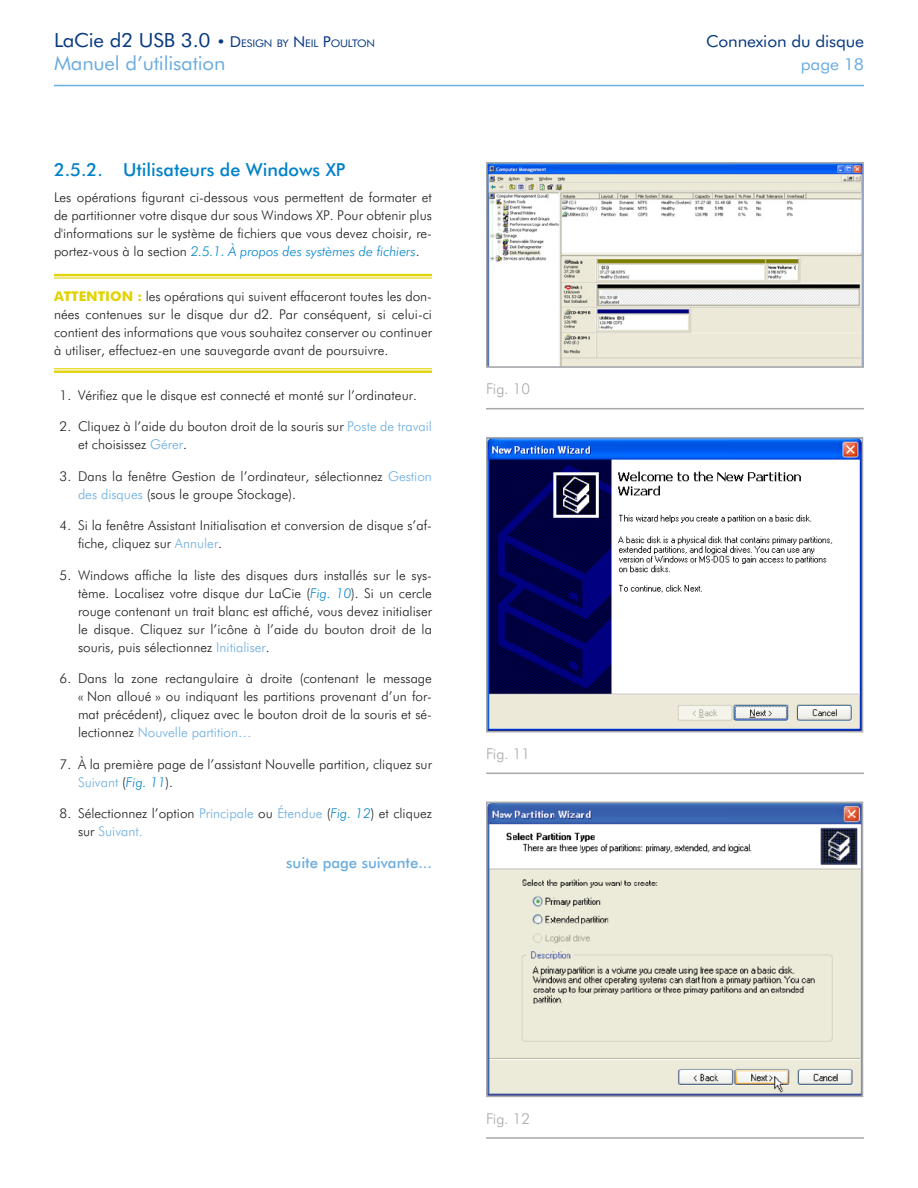
<style>
.page{position:relative;width:918px;height:1188px;background:#fff}
.page>*{position:absolute;margin:0;border:0;box-sizing:border-box;transform-origin:0 0}
.t1{font:19.5px "Futura BT";letter-spacing:-.01em;color:#6caddf;scale:1.05 1}
._1_1_1_Heading{font:500 18px "Futura BT";color:#0082c8}
.t2{font:16.5px "Futura BT";letter-spacing:-.01em;color:#083981;scale:1.05 1}
.t3{font:16.5px "Futura BT";letter-spacing:-.01em;color:#6caddf;scale:1.05 1}
.Continued{font:500 15px "Futura BT";color:#6caddf}
.t4{font:300 15px "Futura BT";color:#a8a9ad}
.Numbering_123{font:300 13.5px/18px "Futura BT";color:#231f20}
.Caution_Note{font:300 13.5px/18px "Futura BT";color:#231f20;text-align:justify}
.t5{font:10.5px "Futura BT";letter-spacing:-.015em;color:#083981;scale:1.05 1}
.s1{font-size:19.5px}
.s2{font-size:15px}
.s3{font-style:italic;color:#0082c8}
.s4{font-weight:700;color:#e1d201}
.s5{color:#6caddf}
</style>
<div class="page">
<hr style="left:54px;top:85px;width:810px;height:1px;background:#6caddf">
<svg style="left:54px;top:276px;width:378px;height:2px"></svg>
<hr style="left:54px;top:274px;width:378px;height:2px;background:#e1d201">
<hr style="left:54px;top:278px;width:378px;height:1px;background:#e1d201">
<svg style="left:54px;top:369px;width:378px;height:2px"></svg>
<hr style="left:54px;top:368px;width:378px;height:1px;background:#e1d201">
<hr style="left:54px;top:371px;width:378px;height:2px;background:#e1d201">
<svg style="left:486px;top:162px;width:378px;height:206px"></svg>
<svg style="left:486px;top:437px;width:378px;height:296px"></svg>
<svg style="left:486px;top:801px;width:378px;height:297px;background:#d4d6cf"></svg>
<hr style="left:486px;top:408px;width:378px;height:1px;background:#a8a9ad">
<hr style="left:486px;top:773px;width:378px;height:1px;background:#a8a9ad">
<hr style="left:486px;top:1137px;width:378px;height:2px;background:#a8a9ad">
<p class="t5" style="left:54px;top:37px;width:307px"><span class="s1">LaCie d2 USB 3.0</span> <span class="s2">• D</span>ESIGN BY <span class="s2">N</span>EIL <span class="s2">P</span>OULTON</p>
<p class="t2" style="left:706px;top:31px;width:152px">Connexion du disque</p>
<h1 class="t1" style="left:54px;top:52px;width:165px">Manuel d’utilisation</h1>
<p class="t3" style="left:801px;top:55px;width:62px">page 18</p>
<p class="_1_1_1_Heading" style="left:54px;top:158px;width:293px">2.5.2. Utilisateurs de Windows XP</p>
<p class="Numbering_123" style="left:54px;top:188px;width:380px;text-align:justify">Les opérations figurant ci-dessous vous permettent de formater et de partitionner votre disque dur sous Windows XP. Pour obtenir plus d'informations sur le système de fichiers que vous devez choisir, re&shy;portez-vous à la section <span class="s3">2.5.1. À propos des systèmes de fichiers</span>.</p>
<p class="Caution_Note" style="left:54px;top:287px;width:380px"><span class="s4">ATTENTION :</span> les opérations qui suivent effaceront toutes les don&shy;nées contenues sur le disque dur d2. Par conséquent, si celui-ci contient des informations que vous souhaitez conserver ou continuer à utiliser, effectuez-en une sauvegarde avant de poursuivre.</p>
<p class="Numbering_123" style="left:60px;top:386px;width:359px">1. Vérifiez que le disque est connecté et monté sur l’ordinateur.</p>
<p class="Numbering_123" style="left:78px;top:417px;width:356px;text-indent:-18px">2. Cliquez à l’aide du bouton droit de la souris sur <span class="s5">Poste de travail </span>et choisissez <span class="s5">Gérer</span>.</p>
<p class="Numbering_123" style="left:78px;top:467px;width:356px;text-indent:-18px">3. Dans la fenêtre Gestion de l’ordinateur, sélectionnez <span class="s5">Gestion des disques</span> (sous le groupe Stockage).</p>
<p class="Numbering_123" style="left:78px;top:516px;width:356px;text-indent:-18px">4. Si la fenêtre Assistant Initialisation et conversion de disque s’af&shy;fiche, cliquez sur <span class="s5">Annuler</span>.</p>
<p class="Numbering_123" style="left:78px;top:566px;width:356px;text-align:justify;text-indent:-18px">5. Windows affiche la liste des disques durs installés sur le sys&shy;tème. Localisez votre disque dur LaCie (<span class="s3">Fig. 10</span>). Si un cercle rouge contenant un trait blanc est affiché, vous devez initialiser le disque. Cliquez sur l’icône à l’aide du bouton droit de la souris, puis sélectionnez <span class="s5">Initialiser</span>.</p>
<p class="Numbering_123" style="left:78px;top:669px;width:356px;text-align:justify;text-indent:-18px">6. Dans la zone rectangulaire à droite (contenant le message « Non alloué » ou indiquant les partitions provenant d’un for&shy;mat précédent), cliquez avec le bouton droit de la souris et sé&shy;lectionnez <span class="s5">Nouvelle partition…</span></p>
<p class="Numbering_123" style="left:78px;top:755px;width:355px;text-indent:-18px">7. À la première page de l’assistant Nouvelle partition, cliquez sur<br><span class="s5">Suivant</span> (<span class="s3">Fig. 11</span>).</p>
<p class="Numbering_123" style="left:78px;top:804px;width:355px;text-indent:-18px">8. Sélectionnez l’option <span class="s5">Principale</span> ou <span class="s5">Étendue</span> (<span class="s3">Fig. 12</span>) et cliquez sur <span class="s5">Suivant.</span></p>
<p class="Continued" style="left:286px;top:853px;width:147px">suite page suivante...</p>
<p class="t4" style="left:486px;top:380px;width:46px">Fig. 10</p>
<p class="t4" style="left:486px;top:745px;width:46px">Fig. 11</p>
<p class="t4" style="left:486px;top:1109px;width:46px">Fig. 12</p>
</div>
